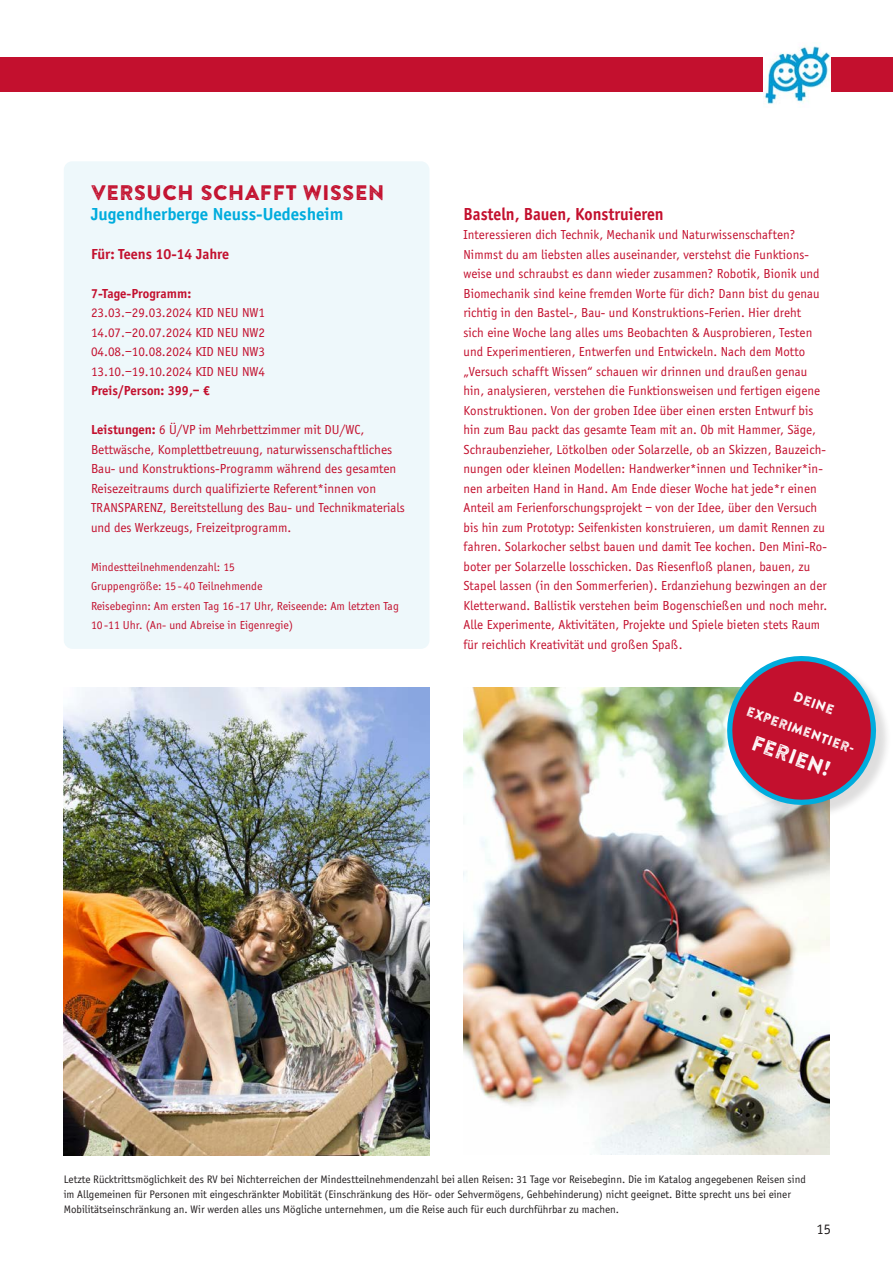
<style>
.page{position:relative;width:893px;height:1263px;background:#fff}
.page>*{position:absolute;margin:0;border:0;box-sizing:border-box;transform-origin:0 0}
.t1{font:21px "Brandon Printed Two";color:#c3102e}
.t2{font:21px "Brandon Printed Two";color:#fff;scale:.95 1}
.t3{font:700 18px "Officina Sans EF";color:#00acdd}
.t4{font:700 18px "Officina Sans EF";color:#c3102e;scale:.93 1}
.t5{font:700 15px "Officina Sans EF";color:#c3102e}
.t6{font:15px "Officina Sans EF";color:#231f20}
.t7{font:13.5px/19.5px "Officina Sans EF";letter-spacing:.005em;color:#c3102e}
.t8{font:700 13.5px "Officina Sans EF";color:#c3102e}
.t9{font:13.5px "Brandon Printed Two";color:#fff;scale:.95 1}
.t10{font:12px/19.5px "Officina Sans EF";color:#c3102e}
.t11{font:11.25px/15px "Officina Sans EF";color:#231f20}
.s1{font-weight:700}
</style>
<div class="page">
<div style="left:0;top:57px;width:893px;height:34px;background:#c3102e"></div>
<img style="left:763px;top:45px;width:67px;height:59px">
<div style="left:64px;top:161px;width:365px;height:488px;background:#eef8fb;border-radius:9px"></div>
<img style="left:64px;top:688px;width:365px;height:468px">
<img style="left:463px;top:688px;width:366px;height:467px">
<div style="left:729px;top:658px;width:162px;height:162px;background:#231f20;opacity:.15"></div>
<svg style="left:714px;top:656px;width:175px;height:155px"></svg>
<h1 class="t1" style="left:91px;top:180px;width:295px">VERSUCH SCHAFFT WISSEN</h1>
<h2 class="t3" style="left:91px;top:203px;width:254px">Jugendherberge Neuss-Uedesheim</h2>
<p class="t5" style="left:91px;top:245px;width:140px">Für: Teens 10-14 Jahre</p>
<p class="t8" style="left:91px;top:285px;width:102px">7-Tage-Programm:</p>
<p class="t7" style="left:91px;top:303px;width:176px;text-align:justify">23.03.–29.03.2024 KID NEU NW1<br>14.07.–20.07.2024 KID NEU NW2<br>04.08.–10.08.2024 KID NEU NW3<br>13.10.–19.10.2024 KID NEU NW4</p>
<p class="t8" style="left:91px;top:383px;width:121px">Preis/Person: 399,– €</p>
<p class="t7" style="left:91px;top:420px;width:315px"><span class="s1">Leistungen:</span> 6 Ü/VP im Mehrbettzimmer mit DU/WC, Bettwäsche, Komplettbetreuung, naturwissenschaftliches Bau- und Konstruktions-Programm während des gesamten Reisezeitraums durch qualifizierte Referent*innen von TRANSPARENZ, Bereitstellung des Bau- und Technikmaterials und des Werkzeugs, Freizeitprogramm.</p>
<p class="t10" style="left:91px;top:557px;width:309px">Mindestteilnehmendenzahl: 15<br>Gruppengröße: 15 - 40 Teilnehmende<br>Reisebeginn: Am ersten Tag 16 -17 Uhr, Reiseende: Am letzten Tag 10 -11 Uhr. (An- und Abreise in Eigenregie)</p>
<h2 class="t4" style="left:463px;top:203px;width:217px">Basteln, Bauen, Konstruieren</h2>
<p class="t7" style="left:463px;top:225px;width:365px">Interessieren dich Technik, Mechanik und Naturwissenschaften?<br>Nimmst du am liebsten alles auseinander, verstehst die Funktions&shy;weise und schraubst es dann wieder zusammen? Robotik, Bionik und Biomechanik sind keine fremden Worte für dich? Dann bist du genau richtig in den Bastel-, Bau- und Konstruktions-Ferien. Hier dreht<br>sich eine Woche lang alles ums Beobachten &amp; Ausprobieren, Testen und Experimentieren, Entwerfen und Entwickeln. Nach dem Motto „Versuch schafft Wissen“ schauen wir drinnen und draußen genau hin, analysieren, verstehen die Funktionsweisen und fertigen eigene Konstruktionen. Von der groben Idee über einen ersten Entwurf bis hin zum Bau packt das gesamte Team mit an. Ob mit Hammer, Säge, Schraubenzieher, Lötkolben oder Solarzelle, ob an Skizzen, Bauzeich&shy;nungen oder kleinen Modellen: Handwerker*innen und Techniker*in&shy;nen arbeiten Hand in Hand. Am Ende dieser Woche hat jede*r einen Anteil am Ferienforschungsprojekt – von der Idee, über den Versuch bis hin zum Prototyp: Seifenkisten konstruieren, um damit Rennen zu fahren. Solarkocher selbst bauen und damit Tee kochen. Den Mini-Ro&shy;boter per Solarzelle losschicken. Das Riesenfloß planen, bauen, zu Stapel lassen (in den Sommerferien). Erdanziehung bezwingen an der Kletterwand. Ballistik verstehen beim Bogenschießen und noch mehr.<br>Alle Experimente, Aktivitäten, Projekte und Spiele bieten stets Raum für reichlich Kreativität und großen Spaß.</p>
<p class="t9" style="left:797px;top:688px;width:46px;rotate:20deg">Deine</p>
<p class="t9" style="left:750px;top:702px;width:123px;rotate:20deg">experimentier-</p>
<h1 class="t2" style="left:757px;top:729px;width:88px;rotate:20deg">ferien!</h1>
<p class="t11" style="left:64px;top:1172px;width:744px">Letzte Rücktrittsmöglichkeit des RV bei Nichterreichen der Mindestteilnehmendenzahl bei allen Reisen: 31 Tage vor Reisebeginn. Die im Katalog angegebenen Reisen sind im Allgemeinen für Personen mit eingeschränkter Mobilität (Einschränkung des Hör- oder Sehvermögens, Gehbehinderung) nicht geeignet. Bitte sprecht uns bei einer<br>Mobilitätseinschränkung an. Wir werden alles uns Mögliche unternehmen, um die Reise auch für euch durchführbar zu machen.</p>
<p class="t6" style="left:816px;top:1220px;width:16px">15</p>
</div>
